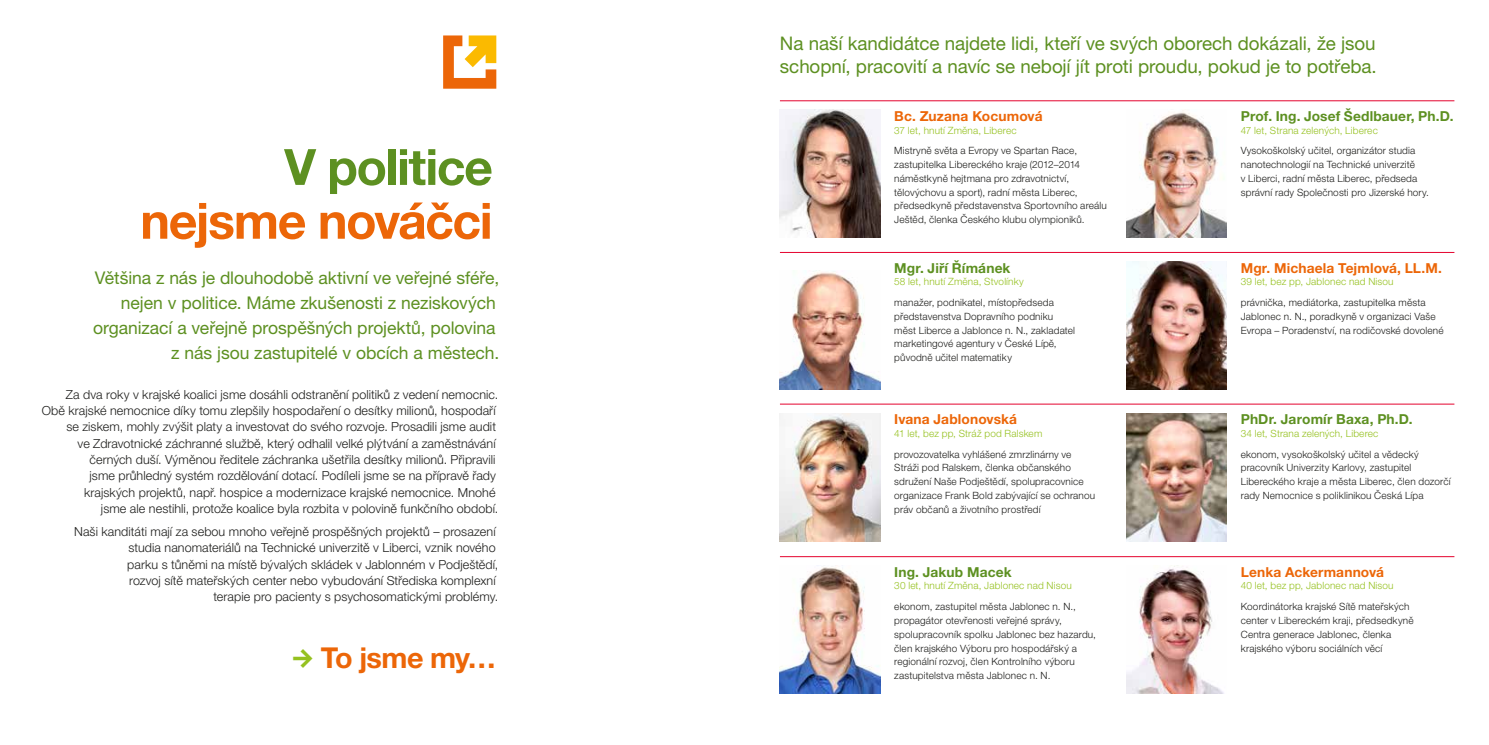
<style>
.page{position:relative;width:1489px;height:745px;background:#fff}
.page>*{position:absolute;margin:0;border:0;box-sizing:border-box;transform-origin:0 0}
.t1{font:700 50px "Helvetica Neue CE";letter-spacing:-.03em;color:#ec6608}
.t2{font:700 50px "Helvetica Neue CE";letter-spacing:-.03em;color:#5d9021}
.t3{font:700 28.75px "Helvetica Neue CE";letter-spacing:-.025em;color:#ec6608}
.t4{font:18.75px/22.5px "Helvetica Neue CE";letter-spacing:-.005em;color:#5d9021}
.t5{font:17.5px/25px "Helvetica Neue CE";letter-spacing:-.005em;color:#5d9021;text-align:right}
.t6{font:700 13.75px "Helvetica Neue CE";letter-spacing:.01em;color:#5d9021}
.t7{font:700 13.75px "Helvetica Neue CE";letter-spacing:.005em;color:#ec6608}
.t8{font:300 12.5px/16.2px "Helvetica Neue CE";letter-spacing:.005em;color:#1d1d1b;text-align:right}
.t9{font:300 10px/13.8px "Helvetica Neue CE";letter-spacing:.015em;color:#1d1d1b}
.t10{font:300 10px "Helvetica Neue CE";letter-spacing:.015em;color:#95c11f}
</style>
<div class="page">
<svg style="left:443px;top:35px;width:53px;height:54px"></svg>
<img style="left:780px;top:110px;width:100px;height:127px">
<img style="left:1126px;top:261px;width:100px;height:128px">
<img style="left:1126px;top:110px;width:100px;height:127px">
<img style="left:780px;top:270px;width:100px;height:119px">
<img style="left:1126px;top:413px;width:100px;height:127px">
<img style="left:780px;top:413px;width:100px;height:127px">
<hr style="left:780px;top:403px;width:674px;height:1px;background:#e4032e">
<hr style="left:780px;top:252px;width:674px;height:1px;background:#e4032e">
<hr style="left:780px;top:100px;width:674px;height:1px;background:#e4032e">
<hr style="left:780px;top:556px;width:674px;height:1px;background:#e4032e">
<img style="left:1126px;top:565px;width:98px;height:128px">
<img style="left:780px;top:565px;width:100px;height:128px">
<h1 class="t2" style="left:284px;top:136px;width:210px">V politice</h1>
<h1 class="t1" style="left:140px;top:190px;width:354px">nejsme nováčci</h1>
<h3 class="t5" style="left:93px;top:265px;width:407px">Většina z nás je dlouhodobě aktivní ve veřejné sféře, nejen v politice. Máme zkušenosti z neziskových organizací a veřejně prospěšných projektů, polovina z nás jsou zastupitelé v obcích a městech.</h3>
<p class="t8" style="left:42px;top:386px;width:458px">Za dva roky v krajské koalici jsme dosáhli odstranění politiků z vedení nemocnic.<br>Obě krajské nemocnice díky tomu zlepšily hospodaření o desítky milionů, hospodaří se ziskem, mohly zvýšit platy a investovat do svého rozvoje. Prosadili jsme audit<br>ve Zdravotnické záchranné službě, který odhalil velké plýtvání a zaměstnávání černých duší. Výměnou ředitele záchranka ušetřila desítky milionů. Připravili<br>jsme průhledný systém rozdělování dotací. Podíleli jsme se na přípravě řady krajských projektů, např. hospice a modernizace krajské nemocnice. Mnohé<br>jsme ale nestihli, protože koalice byla rozbita v polovině funkčního období.</p>
<p class="t8" style="left:74px;top:523px;width:426px">Naši kanditáti mají za sebou mnoho veřejně prospěšných projektů – prosazení studia nanomateriálů na Technické univerzitě v Liberci, vznik nového<br>parku s tůněmi na místě bývalých skládek v Jablonném v Podještědí,<br>rozvoj sítě mateřských center nebo vybudování Střediska komplexní<br>terapie pro pacienty s psychosomatickými problémy.</p>
<h2 class="t3" style="left:321px;top:639px;width:177px">To jsme my…</h2>
<h3 class="t4" style="left:780px;top:33px;width:598px">Na naší kandidátce najdete lidi, kteří ve svých oborech dokázali, že jsou schopní, pracovití a navíc se nebojí jít proti proudu, pokud je to potřeba.</h3>
<h3 class="t7" style="left:894px;top:107px;width:150px">Bc. Zuzana Kocumová</h3>
<p class="t10" style="left:894px;top:124px;width:124px">37 let, hnutí Změna, Liberec</p>
<p class="t9" style="left:894px;top:144px;width:214px">Mistryně světa a Evropy ve Spartan Race, zastupitelka Libereckého kraje (2012–2014 náměstkyně hejtmana pro zdravotnictví, tělovýchovu a sport), radní města Liberec, předsedkyně představenstva Sportovního areálu Ještěd, členka Českého klubu olympioniků.</p>
<h3 class="t6" style="left:894px;top:259px;width:118px">Mgr. Jiří Římánek</h3>
<p class="t10" style="left:894px;top:275px;width:131px">58 let, hnutí Změna, Stvolínky</p>
<p class="t9" style="left:894px;top:295px;width:182px">manažer, podnikatel, místopředseda představenstva Dopravního podniku měst Liberce a Jablonce n. N., zakladatel marketingové agentury v České Lípě, původně učitel matematiky</p>
<h3 class="t7" style="left:894px;top:410px;width:124px">Ivana Jablonovská</h3>
<p class="t10" style="left:894px;top:427px;width:150px">41 let, bez pp, Stráž pod Ralskem</p>
<p class="t9" style="left:894px;top:447px;width:202px">provozovatelka vyhlášené zmrzlinárny ve Stráži pod Ralskem, členka občanského sdružení Naše Podještědí, spolupracovnice organizace Frank Bold zabývající se ochranou práv občanů a životního prostředí</p>
<h3 class="t6" style="left:894px;top:563px;width:119px">Ing. Jakub Macek</h3>
<p class="t10" style="left:894px;top:579px;width:179px">30 let, hnutí Změna, Jablonec nad Nisou</p>
<p class="t9" style="left:894px;top:599px;width:203px">ekonom, zastupitel města Jablonec n. N., propagátor otevřenosti veřejné správy, spolupracovník spolku Jablonec bez hazardu, člen krajského Výboru pro hospodářský a regionální rozvoj, člen Kontrolního výboru zastupitelstva města Jablonec n. N.</p>
<h3 class="t6" style="left:1240px;top:107px;width:214px">Prof. Ing. Josef Šedlbauer, Ph.D.</h3>
<p class="t10" style="left:1240px;top:124px;width:138px">47 let, Strana zelených, Liberec</p>
<p class="t9" style="left:1240px;top:144px;width:190px">Vysokoškolský učitel, organizátor studia nanotechnologií na Technické univerzitě<br>v Liberci, radní města Liberec, předseda správní rady Společnosti pro Jizerské hory.</p>
<h3 class="t7" style="left:1240px;top:259px;width:203px">Mgr. Michaela Tejmlová, LL.M.</h3>
<p class="t10" style="left:1240px;top:275px;width:154px">39 let, bez pp, Jablonec nad Nisou</p>
<p class="t9" style="left:1240px;top:295px;width:204px">právnička, mediátorka, zastupitelka města<br>Jablonec n. N., poradkyně v organizaci Vaše<br>Evropa – Poradenství, na rodičovské dovolené</p>
<h3 class="t6" style="left:1240px;top:410px;width:173px">PhDr. Jaromír Baxa, Ph.D.</h3>
<p class="t10" style="left:1240px;top:427px;width:139px">34 let, Strana zelených, Liberec</p>
<p class="t9" style="left:1240px;top:447px;width:211px">ekonom, vysokoškolský učitel a vědecký pracovník Univerzity Karlovy, zastupitel Libereckého kraje a města Liberec, člen dozorčí rady Nemocnice s poliklinikou Česká Lípa</p>
<h3 class="t7" style="left:1240px;top:563px;width:145px">Lenka Ackermannová</h3>
<p class="t10" style="left:1240px;top:579px;width:154px">40 let, bez pp, Jablonec nad Nisou</p>
<p class="t9" style="left:1240px;top:599px;width:174px">Koordinátorka krajské Sítě mateřských center v Libereckém kraji, předsedkyně Centra generace Jablonec, členka krajského výboru sociálních věcí</p>
</div>
